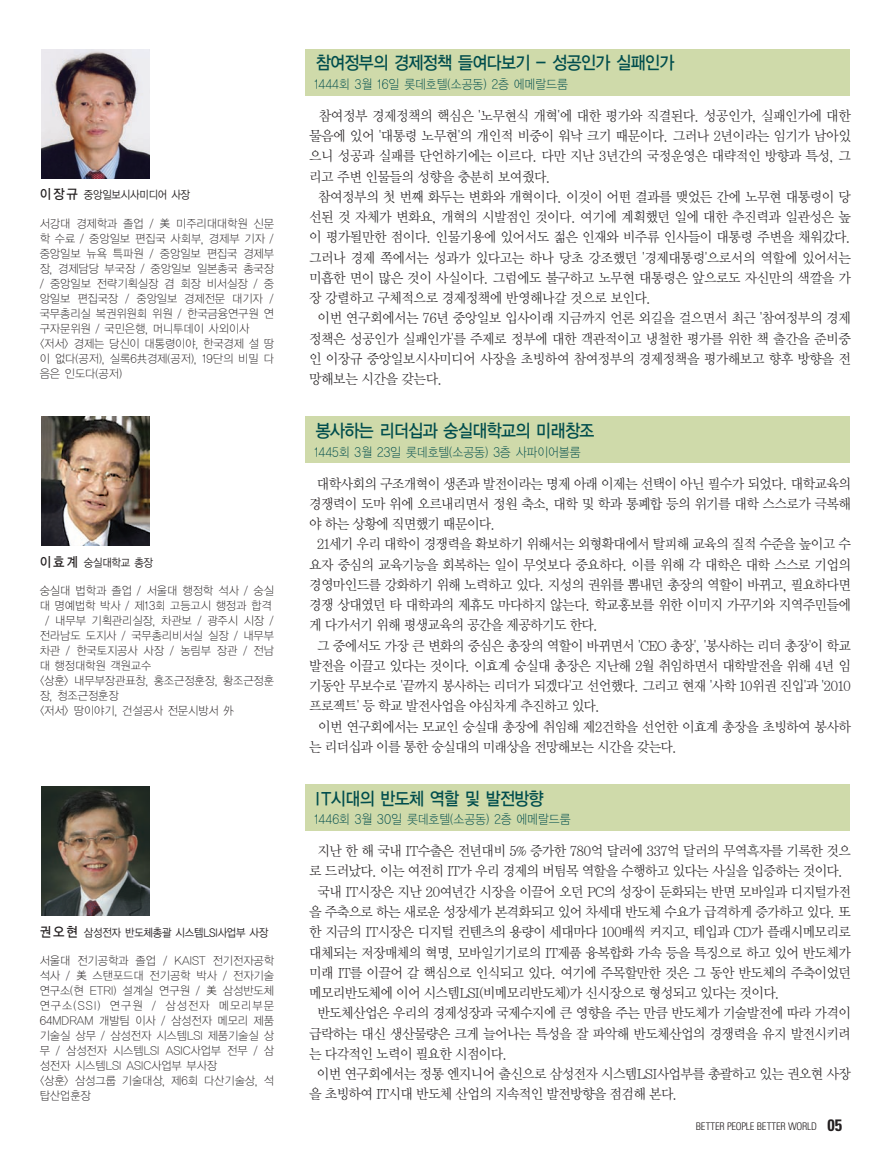
<style>
.page{position:relative;width:893px;height:1169px;background:#fff}
.page>*{position:absolute;margin:0;border:0;box-sizing:border-box;transform-origin:0 0}
.t1{font:18px "YGO13";letter-spacing:-.11em;color:#004d4d;scale:.9 1}
.t2{font:13.95px/20.2px "Y Mj O12";letter-spacing:-.1em;color:#231f20;text-align:justify;scale:.95 1}
.t3{font:12.9px "YGO11";letter-spacing:-.07em;color:#004d4d;scale:.9 1}
.t4{font:11.55px/15px "YGO11";letter-spacing:-.07em;color:#231f20;scale:.95 1}
.t5{font:11.25px "YGO12";letter-spacing:-.085em;color:#231f20;scale:.9 1}
.t6{font:300 condensed 10.5px "Univers";letter-spacing:-.025em;color:#231f20}
.s1{font-family:"YGO13";font-size:13.5px}
.s2{font-weight:700;font-size:16.5px}
</style>
<div class="page">
<div style="left:305px;top:49px;width:544px;height:46px;background:#cfdaaa"></div>
<div style="left:305px;top:417px;width:544px;height:46px;background:#cfdaaa"></div>
<div style="left:305px;top:784px;width:544px;height:46px;background:#cfdaaa"></div>
<img style="left:41px;top:49px;width:109px;height:129px">
<img style="left:41px;top:417px;width:108px;height:129px">
<img style="left:41px;top:786px;width:109px;height:129px">
<p class="t5" style="left:39px;top:190px;width:169px"><span class="s1">이 장 규</span> 중앙일보시사미디어 사장</p>
<p class="t4" style="left:39px;top:216px;width:249px">서강대 경제학과 졸업 / 美 미주리대대학원 신문 학 수료 / 중앙일보 편집국 사회부, 경제부 기자 / 중앙일보 뉴욕 특파원 / 중앙일보 편집국 경제부 장, 경제담당 부국장 / 중앙일보 일본총국 총국장 / 중앙일보 전략기획실장 겸 회장 비서실장 / 중 앙일보 편집국장 / 중앙일보 경제전문 대기자 / 국무총리실 복권위원회 위원 / 한국금융연구원 연 구자문위원 / 국민은행, 머니투데이 사외이사 &lt;저서&gt; 경제는 당신이 대통령이야, 한국경제 설 땅 이 없다(공저), 실록6共경제(공저), 19단의 비밀 다 음은 인도다(공저)</p>
<p class="t5" style="left:39px;top:557px;width:128px"><span class="s1">이 효 계</span> 숭실대학교 총장</p>
<p class="t4" style="left:39px;top:584px;width:249px">숭실대 법학과 졸업 / 서울대 행정학 석사 / 숭실</p>
<p class="t4" style="left:39px;top:599px;width:246px">대 명예법학 박사 / 제13회 고등고시 행정과 합격</p>
<p class="t4" style="left:45px;top:614px;width:243px">/ 내무부 기획관리실장, 차관보 / 광주시 시장 /</p>
<p class="t4" style="left:39px;top:629px;width:249px">전라남도 도지사 / 국무총리비서실 실장 / 내무부</p>
<p class="t4" style="left:39px;top:644px;width:249px">차관 / 한국토지공사 사장 / 농림부 장관 / 전남</p>
<p class="t4" style="left:39px;top:659px;width:120px">대 행정대학원 객원교수</p>
<p class="t4" style="left:39px;top:674px;width:249px">&lt;상훈&gt; 내무부장관표창, 홍조근정훈장, 황조근정훈</p>
<p class="t4" style="left:39px;top:689px;width:85px">장, 청조근정훈장</p>
<p class="t4" style="left:39px;top:704px;width:206px">&lt;저서&gt; 땅이야기, 건설공사 전문시방서 外</p>
<p class="t5" style="left:39px;top:927px;width:256px"><span class="s1">권 오 현</span> 삼성전자 반도체총괄 시스템LSI사업부 사장</p>
<p class="t4" style="left:39px;top:953px;width:249px">서울대 전기공학과 졸업 / KAIST 전기전자공학 석사 / 美 스탠포드대 전기공학 박사 / 전자기술 연구소(현 ETRI) 설계실 연구원 / 美 삼성반도체 연구소(SSI) 연구원 / 삼성전자 메모리부문<br>64MDRAM 개발팀 이사 / 삼성전자 메모리 제품 기술실 상무 / 삼성전자 시스템LSI 제품기술실 상 무 / 삼성전자 시스템LSI ASIC사업부 전무 / 삼 성전자 시스템LSI ASIC사업부 부사장<br>&lt;상훈&gt; 삼성그룹 기술대상, 제6회 다산기술상, 석 탑산업훈장</p>
<p class="t1" style="left:315px;top:55px;width:401px">참여정부의 경제정책 들여다보기 - 성공인가 실패인가</p>
<p class="t3" style="left:314px;top:78px;width:284px">1444회 3월 16일 롯데호텔(소공동) 2층 에메랄드룸</p>
<p class="t2" style="left:309px;top:106px;width:572px;text-indent:10px">참여정부 경제정책의 핵심은 '노무현식 개혁'에 대한 평가와 직결된다. 성공인가, 실패인가에 대한 물음에 있어 '대통령 노무현'의 개인적 비중이 워낙 크기 때문이다. 그러나 2년이라는 임기가 남아있 으니 성공과 실패를 단언하기에는 이르다. 다만 지난 3년간의 국정운영은 대략적인 방향과 특성, 그 리고 주변 인물들의 성향을 충분히 보여줬다.</p>
<p class="t2" style="left:309px;top:187px;width:572px;text-indent:9px">참여정부의 첫 번째 화두는 변화와 개혁이다. 이것이 어떤 결과를 맺었든 간에 노무현 대통령이 당 선된 것 자체가 변화요, 개혁의 시발점인 것이다. 여기에 계획했던 일에 대한 추진력과 일관성은 높 이 평가될만한 점이다. 인물기용에 있어서도 젊은 인재와 비주류 인사들이 대통령 주변을 채워갔다. 그러나 경제 쪽에서는 성과가 있다고는 하나 당초 강조했던 '경제대통령'으로서의 역할에 있어서는 미흡한 면이 많은 것이 사실이다. 그럼에도 불구하고 노무현 대통령은 앞으로도 자신만의 색깔을 가 장 강렬하고 구체적으로 경제정책에 반영해나갈 것으로 보인다.</p>
<p class="t2" style="left:309px;top:309px;width:572px;text-indent:8px">이번 연구회에서는 76년 중앙일보 입사이래 지금까지 언론 외길을 걸으면서 최근 '참여정부의 경제 정책은 성공인가 실패인가'를 주제로 정부에 대한 객관적이고 냉철한 평가를 위한 책 출간을 준비중 인 이장규 중앙일보시사미디어 사장을 초빙하여 참여정부의 경제정책을 평가해보고 향후 방향을 전 망해보는 시간을 갖는다.</p>
<p class="t1" style="left:315px;top:422px;width:312px">봉사하는 리더십과 숭실대학교의 미래창조</p>
<p class="t3" style="left:314px;top:446px;width:298px">1445회 3월 23일 롯데호텔(소공동) 3층 사파이어볼룸</p>
<p class="t2" style="left:316px;top:474px;width:564px">대학사회의 구조개혁이 생존과 발전이라는 명제 아래 이제는 선택이 아닌 필수가 되었다. 대학교육의</p>
<p class="t2" style="left:309px;top:494px;width:572px">경쟁력이 도마 위에 오르내리면서 정원 축소, 대학 및 학과 통폐합 등의 위기를 대학 스스로가 극복해</p>
<p class="t2" style="left:309px;top:514px;width:198px">야 하는 상황에 직면했기 때문이다.</p>
<p class="t2" style="left:316px;top:535px;width:564px">21세기 우리 대학이 경쟁력을 확보하기 위해서는 외형확대에서 탈피해 교육의 질적 수준을 높이고 수</p>
<p class="t2" style="left:309px;top:555px;width:572px">요자 중심의 교육기능을 회복하는 일이 무엇보다 중요하다. 이를 위해 각 대학은 대학 스스로 기업의</p>
<p class="t2" style="left:309px;top:575px;width:572px">경영마인드를 강화하기 위해 노력하고 있다. 지성의 권위를 뽐내던 총장의 역할이 바뀌고, 필요하다면</p>
<p class="t2" style="left:309px;top:595px;width:572px">경쟁 상대였던 타 대학과의 제휴도 마다하지 않는다. 학교홍보를 위한 이미지 가꾸기와 지역주민들에</p>
<p class="t2" style="left:309px;top:616px;width:306px">게 다가서기 위해 평생교육의 공간을 제공하기도 한다.</p>
<p class="t2" style="left:317px;top:636px;width:564px">그 중에서도 가장 큰 변화의 중심은 총장의 역할이 바뀌면서 'CEO 총장', '봉사하는 리더 총장'이 학교</p>
<p class="t2" style="left:309px;top:656px;width:572px">발전을 이끌고 있다는 것이다. 이효계 숭실대 총장은 지난해 2월 취임하면서 대학발전을 위해 4년 임</p>
<p class="t2" style="left:309px;top:676px;width:572px">기동안 무보수로 '끝까지 봉사하는 리더가 되겠다'고 선언했다. 그리고 현재 '사학 10위권 진입'과 '2010</p>
<p class="t2" style="left:309px;top:697px;width:308px">프로젝트' 등 학교 발전사업을 야심차게 추진하고 있다.</p>
<p class="t2" style="left:318px;top:717px;width:563px">이번 연구회에서는 모교인 숭실대 총장에 취임해 제2건학을 선언한 이효계 총장을 초빙하여 봉사하</p>
<p class="t2" style="left:309px;top:737px;width:389px">는 리더십과 이를 통한 숭실대의 미래상을 전망해보는 시간을 갖는다.</p>
<p class="t1" style="left:315px;top:790px;width:256px">IT시대의 반도체 역할 및 발전방향</p>
<p class="t3" style="left:314px;top:813px;width:287px">1446회 3월 30일 롯데호텔(소공동) 2층 에메랄드룸</p>
<p class="t2" style="left:317px;top:841px;width:563px">지난 한 해 국내 IT수출은 전년대비 5% 증가한 780억 달러에 337억 달러의 무역흑자를 기록한 것으</p>
<p class="t2" style="left:309px;top:862px;width:564px">로 드러났다. 이는 여전히 IT가 우리 경제의 버팀목 역할을 수행하고 있다는 사실을 입증하는 것이다.</p>
<p class="t2" style="left:317px;top:882px;width:563px">국내 IT시장은 지난 20여년간 시장을 이끌어 오던 PC의 성장이 둔화되는 반면 모바일과 디지털가전</p>
<p class="t2" style="left:309px;top:902px;width:572px">을 주축으로 하는 새로운 성장세가 본격화되고 있어 차세대 반도체 수요가 급격하게 증가하고 있다. 또</p>
<p class="t2" style="left:309px;top:922px;width:572px">한 지금의 IT시장은 디지털 컨텐츠의 용량이 세대마다 100배씩 커지고, 테입과 CD가 플래시메모리로</p>
<p class="t2" style="left:309px;top:943px;width:572px">대체되는 저장매체의 혁명, 모바일기기로의 IT제품 융복합화 가속 등을 특징으로 하고 있어 반도체가</p>
<p class="t2" style="left:309px;top:963px;width:572px">미래 IT를 이끌어 갈 핵심으로 인식되고 있다. 여기에 주목할만한 것은 그 동안 반도체의 주축이었던</p>
<p class="t2" style="left:309px;top:983px;width:497px">메모리반도체에 이어 시스템LSI(비메모리반도체)가 신시장으로 형성되고 있다는 것이다.</p>
<p class="t2" style="left:317px;top:1003px;width:563px">반도체산업은 우리의 경제성장과 국제수지에 큰 영향을 주는 만큼 반도체가 기술발전에 따라 가격이</p>
<p class="t2" style="left:309px;top:1024px;width:572px">급락하는 대신 생산물량은 크게 늘어나는 특성을 잘 파악해 반도체산업의 경쟁력을 유지 발전시키려</p>
<p class="t2" style="left:309px;top:1044px;width:211px">는 다각적인 노력이 필요한 시점이다.</p>
<p class="t2" style="left:316px;top:1064px;width:564px">이번 연구회에서는 정통 엔지니어 출신으로 삼성전자 시스템LSI사업부를 총괄하고 있는 권오현 사장</p>
<p class="t2" style="left:309px;top:1084px;width:390px">을 초빙하여 IT시대 반도체 산업의 지속적인 발전방향을 점검해 본다.</p>
<p class="t6" style="left:695px;top:1122px;width:148px">BETTER PEOPLE BETTER WORLD <span class="s2">05</span></p>
</div>
